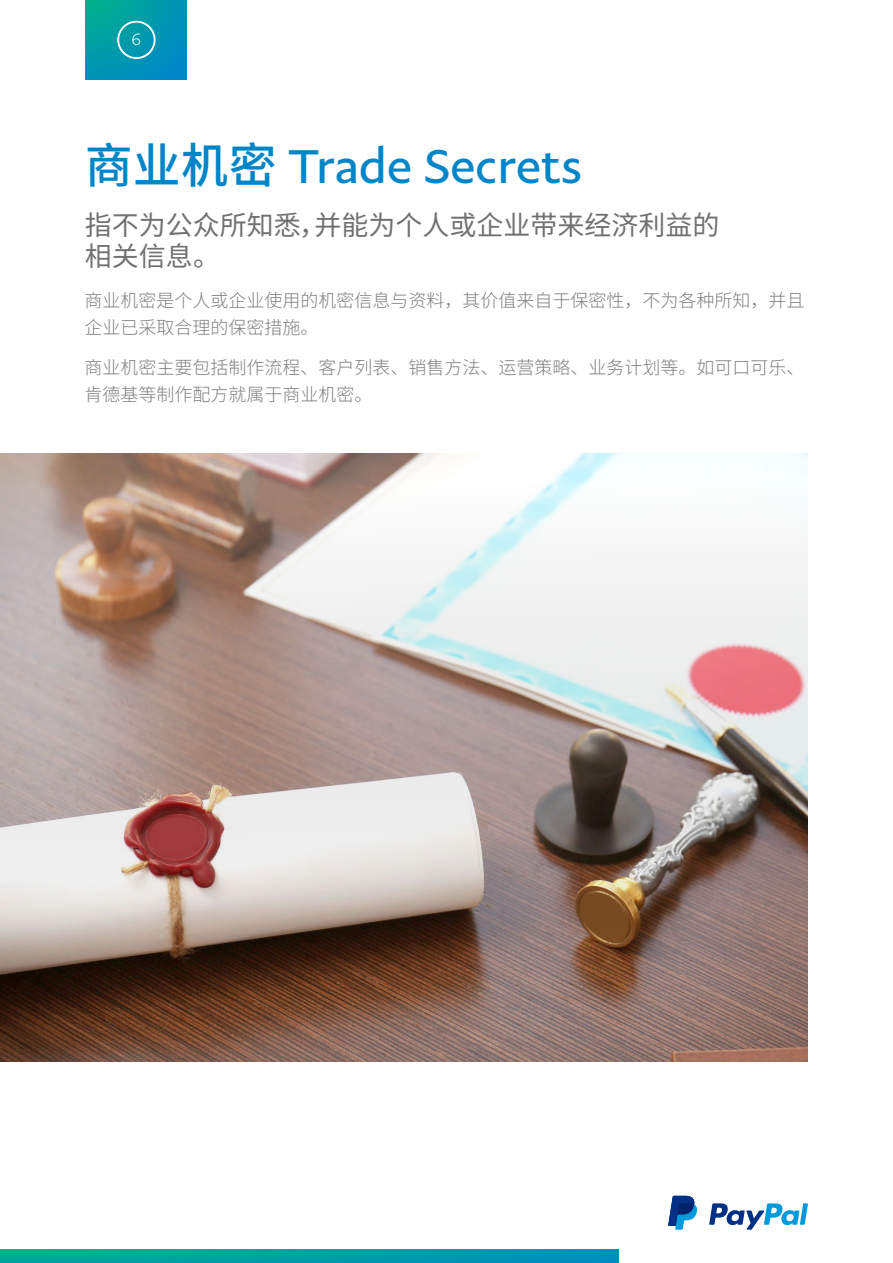
<style>
.page{position:relative;width:893px;height:1263px;background:#fff}
.page>*{position:absolute;margin:0;border:0;box-sizing:border-box;transform-origin:0 0}
.t1{font:48px "Pay Pal Sans Big";color:#0086c8}
.t2{font:27px/31.5px "Noto Sans CJ Ksc";color:#727171}
.t3{font:300 18px/27px "Noto Sans CJ Ksc";color:#7f7f7f}
.t4{font:300 16.5px "Pay Pal Sans Big";color:#fff}
.s1{font-family:"Noto Sans CJ Ksc";font-weight:500}
</style>
<div class="page">
<svg style="left:86px;top:0;width:101px;height:80px;background:#0399af"></svg>
<div style="left:117px;top:21px;width:39px;height:38px;border:2px solid #fff;border-radius:50%"></div>
<img style="left:0;top:454px;width:807px;height:607px">
<svg style="left:0;top:1250px;width:618px;height:13px;background:#009ea4"></svg>
<svg style="left:709px;top:1203px;width:99px;height:27px"></svg>
<svg style="left:668px;top:1196px;width:29px;height:34px"></svg>
<p class="t4" style="left:132px;top:29px;width:11px">6</p>
<h1 class="t1" style="left:85px;top:136px;width:499px"><span class="s1">商业机密</span> Trade Secrets</h1>
<h2 class="t2" style="left:85px;top:210px;width:636px">指不为公众所知悉，并能为个人或企业带来经济利益的相关信息。</h2>
<p class="t3" style="left:84px;top:287px;width:721px">商业机密是个人或企业使用的机密信息与资料，其价值来自于保密性，不为各种所知，并且企业已采取合理的保密措施。</p>
<p class="t3" style="left:84px;top:355px;width:721px">商业机密主要包括制作流程、客户列表、销售方法、运营策略、业务计划等。如可口可乐、肯德基等制作配方就属于商业机密。</p>
</div>
